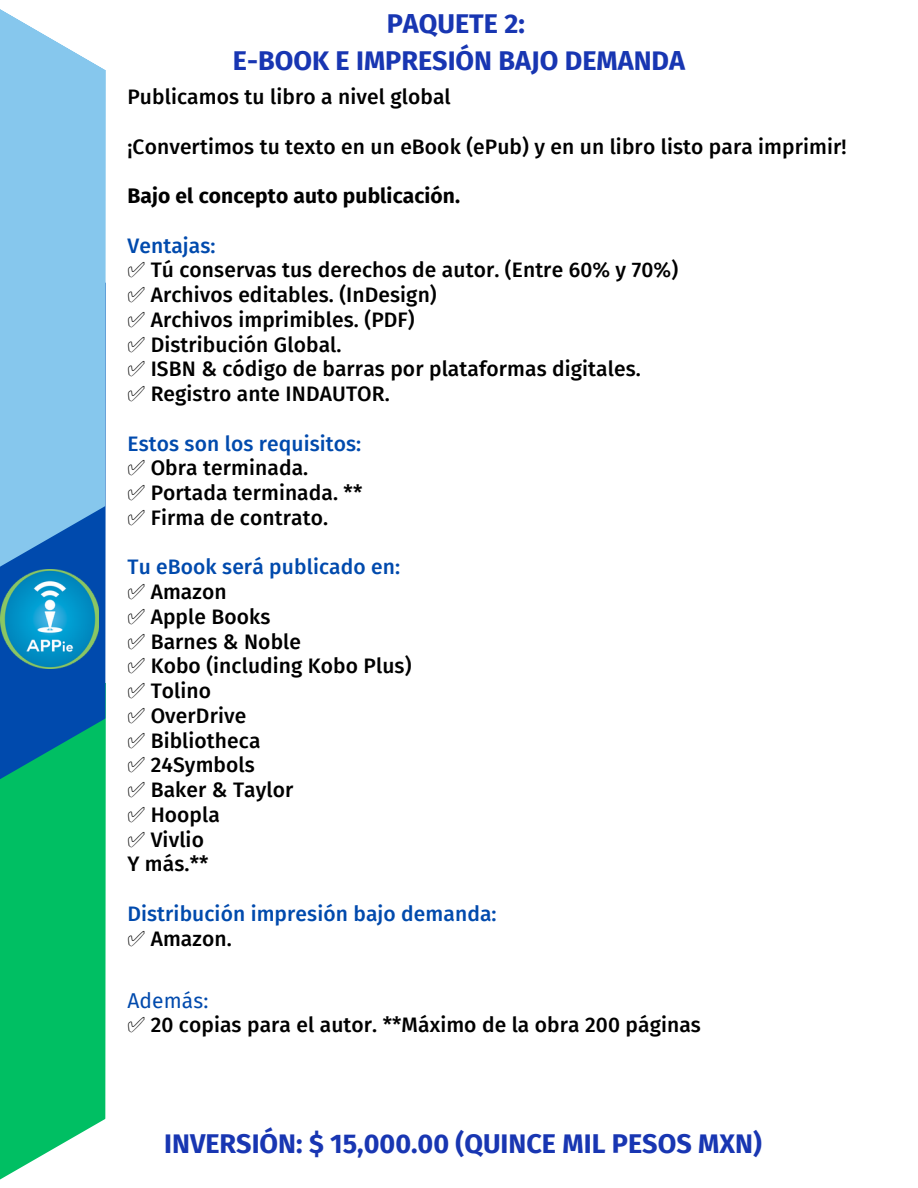
<style>
.page{position:relative;width:918px;height:1188px;background:#fff}
.page>*{position:absolute;margin:0;border:0;box-sizing:border-box;transform-origin:0 0}
.t1{font:700 27px "Fira Sans";color:#1836b2}
.t2{font:500 21px "Fira Sans";letter-spacing:.005em;color:#000}
.t3{font:500 21px "Fira Sans";letter-spacing:.005em;color:#004aad}
.t4{font:700 21px "Fira Sans";letter-spacing:.005em;color:#000}
.t5{font:21px "Fira Sans";letter-spacing:.005em;color:#004aad}
.s1{font-family:"Free Serif";font-weight:400}
</style>
<div class="page">
<svg style="left:0;top:936px;width:106px;height:244px;background:#20c776"></svg>
<svg style="left:0;top:724px;width:106px;height:212px;background:#00b16c"></svg>
<svg style="left:0;top:9px;width:106px;height:715px;background:#77b7e4"></svg>
<img style="left:0;top:570px;width:99px;height:99px">
<p class="t1" style="left:387px;top:7px;width:140px">PAQUETE 2:</p>
<p class="t1" style="left:233px;top:45px;width:454px">E-BOOK E IMPRESIÓN BAJO DEMANDA</p>
<p class="t2" style="left:127px;top:85px;width:325px">Publicamos tu libro a nivel global</p>
<p class="t2" style="left:127px;top:134px;width:721px">¡Convertimos tu texto en un eBook (ePub) y en un libro listo para imprimir!</p>
<p class="t4" style="left:127px;top:184px;width:334px">Bajo el concepto auto publicación.</p>
<p class="t3" style="left:127px;top:233px;width:90px">Ventajas:</p>
<p class="t2" style="left:127px;top:258px;width:552px"><span class="s1">✅</span> Tú conservas tus derechos de autor. (Entre 60% y 70%)</p>
<p class="t2" style="left:127px;top:283px;width:311px"><span class="s1">✅</span> Archivos editables. (InDesign)</p>
<p class="t2" style="left:127px;top:307px;width:289px"><span class="s1">✅</span> Archivos imprimibles. (PDF)</p>
<p class="t2" style="left:127px;top:332px;width:216px"><span class="s1">✅</span> Distribución Global.</p>
<p class="t2" style="left:127px;top:357px;width:515px"><span class="s1">✅</span> ISBN &amp; código de barras por plataformas digitales.</p>
<p class="t2" style="left:127px;top:382px;width:264px"><span class="s1">✅</span> Registro ante INDAUTOR.</p>
<p class="t3" style="left:127px;top:431px;width:235px">Estos son los requisitos:</p>
<p class="t2" style="left:127px;top:456px;width:182px"><span class="s1">✅</span> Obra terminada.</p>
<p class="t2" style="left:127px;top:481px;width:236px"><span class="s1">✅</span> Portada terminada. **</p>
<p class="t2" style="left:127px;top:505px;width:202px"><span class="s1">✅</span> Firma de contrato.</p>
<p class="t3" style="left:127px;top:555px;width:274px">Tu eBook será publicado en:</p>
<p class="t2" style="left:127px;top:580px;width:101px"><span class="s1">✅</span> Amazon</p>
<p class="t2" style="left:127px;top:604px;width:145px"><span class="s1">✅</span> Apple Books</p>
<p class="t2" style="left:127px;top:629px;width:175px"><span class="s1">✅</span> Barnes &amp; Noble</p>
<p class="t2" style="left:127px;top:654px;width:286px"><span class="s1">✅</span> Kobo (including Kobo Plus)</p>
<p class="t2" style="left:127px;top:679px;width:85px"><span class="s1">✅</span> Tolino</p>
<p class="t2" style="left:127px;top:703px;width:120px"><span class="s1">✅</span> OverDrive</p>
<p class="t2" style="left:127px;top:728px;width:135px"><span class="s1">✅</span> Bibliotheca</p>
<p class="t2" style="left:127px;top:753px;width:129px"><span class="s1">✅</span> 24Symbols</p>
<p class="t2" style="left:127px;top:778px;width:167px"><span class="s1">✅</span> Baker &amp; Taylor</p>
<p class="t2" style="left:127px;top:802px;width:94px"><span class="s1">✅</span> Hoopla</p>
<p class="t2" style="left:127px;top:827px;width:78px"><span class="s1">✅</span> Vivlio</p>
<p class="t2" style="left:127px;top:852px;width:82px">Y más.**</p>
<p class="t3" style="left:127px;top:901px;width:371px">Distribución impresión bajo demanda:</p>
<p class="t2" style="left:127px;top:926px;width:106px"><span class="s1">✅</span> Amazon.</p>
<p class="t5" style="left:127px;top:988px;width:82px">Además:</p>
<p class="t2" style="left:127px;top:1013px;width:575px"><span class="s1">✅</span> 20 copias para el autor. **Máximo de la obra 200 páginas</p>
<p class="t1" style="left:164px;top:1128px;width:599px">INVERSIÓN: $ 15,000.00 (QUINCE MIL PESOS MXN)</p>
</div>
